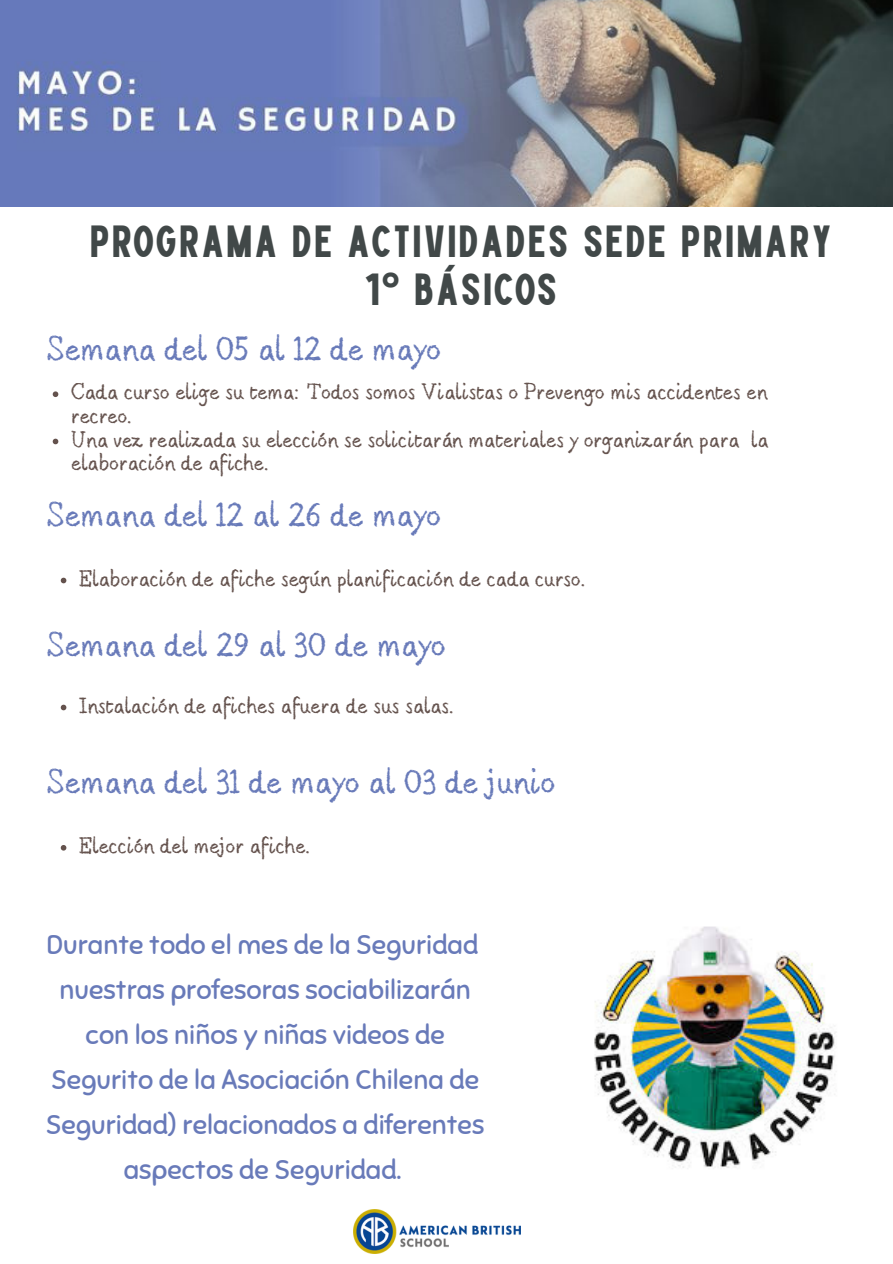
<style>
.page{position:relative;width:893px;height:1264px;background:#fff}
.page>*{position:absolute;margin:0;border:0;box-sizing:border-box;transform-origin:0 0}
.t1{font:45px "High Cruiser";color:#414848}
.t2{font:30px "Berton";color:#687ab9}
.t3{font:27px "Sniglet";color:#687ab9}
.t4{font:19.5px/23.5px "Berton";color:#64524d}
.s1{font-family:"Noto Sans";font-weight:700}
</style>
<div class="page">
<img style="left:353px;top:1209px;width:168px;height:44px">
<img style="left:0;top:0;width:892px;height:207px">
<img style="left:594px;top:926px;width:242px;height:242px">
<svg style="left:53px;top:391px;width:5px;height:6px"></svg>
<svg style="left:53px;top:438px;width:5px;height:6px"></svg>
<svg style="left:61px;top:577px;width:5px;height:6px"></svg>
<svg style="left:61px;top:845px;width:5px;height:5px"></svg>
<svg style="left:61px;top:704px;width:5px;height:6px"></svg>
<p class="t1" style="left:89px;top:217px;width:745px">PROGRAMA DE ACTIVIDADES SEDE PRIMARY</p>
<p class="t1" style="left:363px;top:264px;width:196px">1<span class="s1">°</span> BÁSICOS</p>
<p class="t2" style="left:46px;top:333px;width:396px">Semana del 05 al 12 de mayo</p>
<p class="t4" style="left:71px;top:382px;width:698px">Cada curso elige su tema: Todos somos Vialistas o Prevengo mis accidentes en recreo.</p>
<p class="t4" style="left:71px;top:429px;width:699px">Una vez realizada su elección se solicitarán materiales y organizarán para la elaboración de afiche.</p>
<p class="t2" style="left:46px;top:499px;width:396px">Semana del 12 al 26 de mayo</p>
<p class="t4" style="left:79px;top:568px;width:508px">Elaboración de afiche según planificación de cada curso.</p>
<p class="t2" style="left:46px;top:629px;width:401px">Semana del 29 al 30 de mayo</p>
<p class="t4" style="left:79px;top:695px;width:376px">Instalación de afiches afuera de sus salas.</p>
<p class="t2" style="left:46px;top:766px;width:510px">Semana del 31 de mayo al 03 de junio</p>
<p class="t4" style="left:79px;top:835px;width:233px">Elección del mejor afiche.</p>
<p class="t3" style="left:46px;top:928px;width:433px">Durante todo el mes de la Seguridad</p>
<p class="t3" style="left:59px;top:973px;width:413px">nuestras profesoras sociabilizarán</p>
<p class="t3" style="left:86px;top:1018px;width:360px">con los niños y niñas videos de</p>
<p class="t3" style="left:51px;top:1063px;width:429px">Segurito de la Asociación Chilena de</p>
<p class="t3" style="left:46px;top:1108px;width:440px">Seguridad) relacionados a diferentes</p>
<p class="t3" style="left:124px;top:1152px;width:279px">aspectos de Seguridad.</p>
</div>
